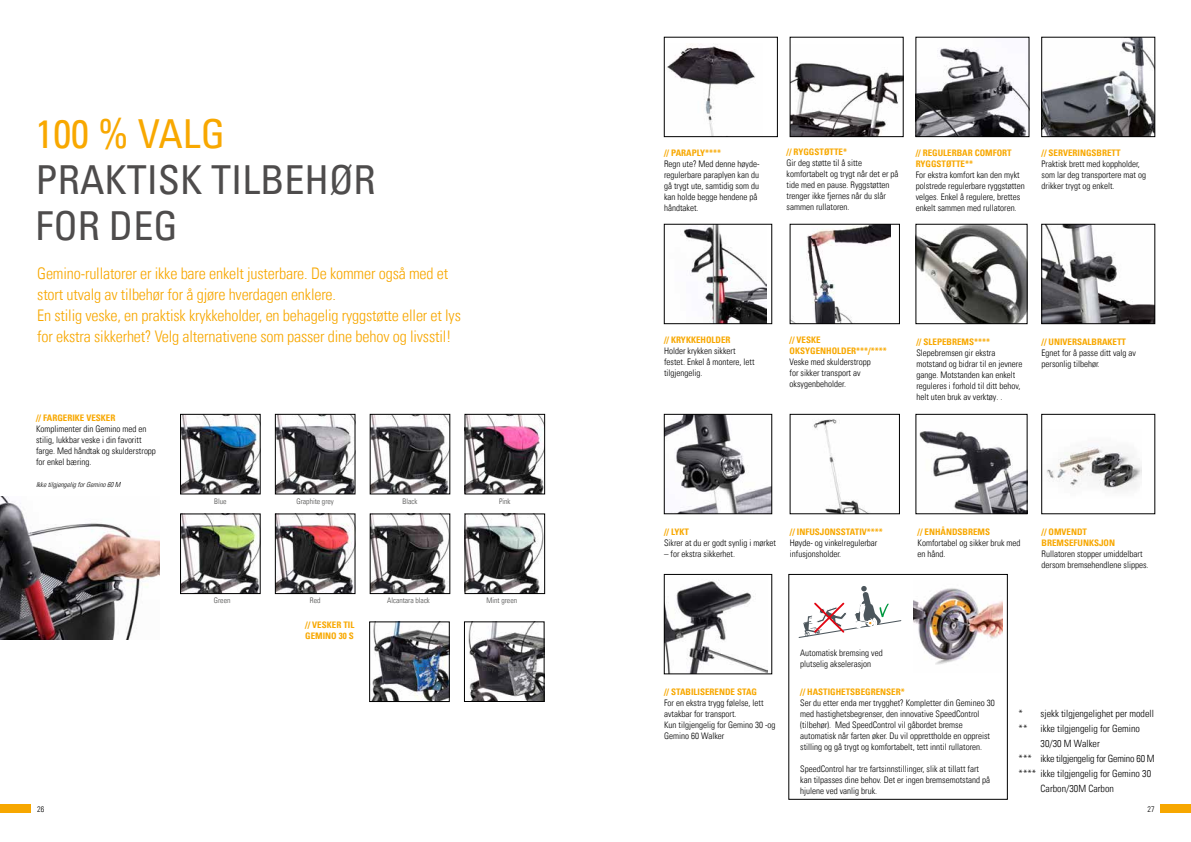
<style>
.page{position:relative;width:1191px;height:842px;background:#fff}
.page>*{position:absolute;margin:0;border:0;box-sizing:border-box;transform-origin:0 0}
.t1{font:condensed 40px/46px "Univers Com 57";color:#4e4c4c}
.t2{font:condensed 40px "Univers Com 57";color:#f8a800}
.t3{font:16px/21px "Univers Com 47 Light Cond";letter-spacing:-.01em;color:#f7a700}
.t4{font:10px/15px "Univers Com 47 Light Cond";color:#000}
.t5{font:10px "Univers Com 47 Light Cond";letter-spacing:-.02em;color:#000}
.t6{font:9px/11px "Univers Com 47 Light Cond";color:#000}
.t7{font:9px/11px "Univers Com 67 Bold Cond";color:#f8a800}
.t8{font:8px "Univers Com 47 Light Cond";color:#000}
.t9{font:7.6px "Univers Com 47 Light Cond";color:#4a4a49}
.t10{font:italic 7px "Univers Com 47 Light Cond";color:#000}
</style>
<div class="page">
<div style="left:0;top:805px;width:31px;height:8px;background:#f7a700"></div>
<div style="left:1159px;top:805px;width:32px;height:8px;background:#f7a700"></div>
<img style="left:182px;top:416px;width:76px;height:76px">
<div style="left:180px;top:414px;width:80px;height:80px;border:1px solid #000"></div>
<img style="left:371px;top:624px;width:76px;height:76px">
<div style="left:369px;top:622px;width:80px;height:80px;border:1px solid #000"></div>
<img style="left:468px;top:624px;width:74px;height:76px">
<div style="left:464px;top:622px;width:80px;height:80px;border:1px solid #000"></div>
<img style="left:277px;top:416px;width:76px;height:76px">
<div style="left:275px;top:414px;width:80px;height:80px;border:1px solid #000"></div>
<img style="left:372px;top:416px;width:76px;height:76px">
<div style="left:370px;top:414px;width:80px;height:80px;border:1px solid #000"></div>
<img style="left:467px;top:416px;width:76px;height:76px">
<div style="left:465px;top:414px;width:80px;height:80px;border:1px solid #000"></div>
<img style="left:182px;top:516px;width:76px;height:76px">
<div style="left:180px;top:514px;width:80px;height:80px;border:1px solid #000"></div>
<img style="left:277px;top:516px;width:76px;height:76px">
<div style="left:275px;top:514px;width:80px;height:80px;border:1px solid #000"></div>
<img style="left:372px;top:516px;width:76px;height:76px">
<div style="left:370px;top:514px;width:80px;height:80px;border:1px solid #000"></div>
<img style="left:467px;top:516px;width:76px;height:76px">
<div style="left:465px;top:514px;width:80px;height:80px;border:1px solid #000"></div>
<img style="left:0;top:497px;width:159px;height:142px">
<img style="left:667px;top:44px;width:88px;height:91px">
<div style="left:664px;top:37px;width:113px;height:100px;border:1px solid #000"></div>
<img style="left:792px;top:226px;width:99px;height:96px">
<div style="left:790px;top:224px;width:109px;height:100px;border:1px solid #000"></div>
<img style="left:792px;top:63px;width:109px;height:72px">
<div style="left:790px;top:37px;width:113px;height:100px;border:1px solid #000"></div>
<img style="left:917px;top:226px;width:108px;height:96px">
<div style="left:915px;top:224px;width:112px;height:100px;border:1px solid #000"></div>
<img style="left:919px;top:431px;width:106px;height:81px">
<div style="left:915px;top:414px;width:112px;height:100px;border:1px solid #000"></div>
<img style="left:1043px;top:226px;width:110px;height:96px">
<div style="left:1041px;top:224px;width:114px;height:100px;border:1px solid #000"></div>
<img style="left:1046px;top:447px;width:95px;height:43px">
<div style="left:1041px;top:414px;width:114px;height:100px;border:1px solid #000"></div>
<img style="left:1043px;top:39px;width:110px;height:96px">
<div style="left:1041px;top:37px;width:114px;height:100px;border:1px solid #000"></div>
<img style="left:666px;top:416px;width:104px;height:96px">
<div style="left:664px;top:414px;width:108px;height:100px;border:1px solid #000"></div>
<img style="left:666px;top:580px;width:101px;height:92px">
<div style="left:664px;top:574px;width:108px;height:100px;border:1px solid #000"></div>
<img style="left:684px;top:226px;width:83px;height:96px">
<div style="left:664px;top:224px;width:108px;height:100px;border:1px solid #000"></div>
<img style="left:917px;top:48px;width:110px;height:87px">
<div style="left:915px;top:37px;width:114px;height:100px;border:1px solid #000"></div>
<img style="left:813px;top:419px;width:55px;height:93px">
<div style="left:790px;top:414px;width:109px;height:100px;border:1px solid #000"></div>
<img style="left:913px;top:588px;width:89px;height:77px">
<svg style="left:798px;top:586px;width:104px;height:52px"></svg>
<h1 class="t2" style="left:36px;top:108px;width:191px">100 % VALG</h1>
<h1 class="t1" style="left:36px;top:156px;width:342px">PRAKTISK TILBEHØR<br>FOR DEG</h1>
<p class="t3" style="left:37px;top:263px;width:425px">Gemino-rullatorer er ikke bare enkelt justerbare. De kommer også med et stort utvalg av tilbehør for å gjøre hverdagen enklere.<br>En stilig veske, en praktisk krykkeholder, en behagelig ryggstøtte eller et lys for ekstra sikkerhet? Velg alternativene som passer dine behov og livsstil!</p>
<p class="t7" style="left:36px;top:412px;width:81px">// FARGERIKE VESKER</p>
<p class="t6" style="left:36px;top:423px;width:121px">Komplimenter din Gemino med en stilig, lukkbar veske i din favoritt farge. Med håndtak og skulderstropp for enkel bæring.</p>
<p class="t10" style="left:36px;top:480px;width:88px">IkketilgjengeligforGemino60M</p>
<p class="t9" style="left:214px;top:497px;width:14px">Blue</p>
<p class="t9" style="left:296px;top:497px;width:39px">Graphite grey</p>
<p class="t9" style="left:499px;top:497px;width:13px">Pink</p>
<p class="t9" style="left:402px;top:497px;width:16px">Black</p>
<p class="t9" style="left:214px;top:596px;width:18px">Green</p>
<p class="t9" style="left:387px;top:596px;width:44px">Alcantara black</p>
<p class="t9" style="left:486px;top:596px;width:32px">Mint green</p>
<p class="t9" style="left:310px;top:596px;width:12px">Red</p>
<p class="t7" style="left:305px;top:619px;width:51px">// VESKER TIL<br>GEMINO 30 S</p>
<p class="t9" style="left:482px;top:664px;width:46px">Grey, black print</p>
<p class="t7" style="left:664px;top:147px;width:58px">// PARAPLY****</p>
<p class="t6" style="left:664px;top:159px;width:97px">Regn ute? Med denne høyde&shy;regulerbare paraplyen kan du gå trygt ute, samtidig som du kan holde begge hendene på håndtaket.</p>
<p class="t7" style="left:786px;top:146px;width:62px">// RYGGSTØTTE*</p>
<p class="t6" style="left:786px;top:157px;width:113px">Gir deg støtte til å sitte komfortabelt og trygt når det er på tide med en pause. Ryggstøtten trenger ikke fjernes når du slår sammen rullatoren.</p>
<p class="t7" style="left:915px;top:147px;width:98px">// REGULERBAR COMFORT<br>RYGGSTØTTE**</p>
<p class="t6" style="left:915px;top:169px;width:110px">For ekstra komfort kan den mykt polstrede regulerbare ryggstøtten velges. Enkel å regulere, brettes enkelt sammen med rullatoren.</p>
<p class="t7" style="left:1041px;top:147px;width:81px">// SERVERINGSBRETT</p>
<p class="t6" style="left:1041px;top:158px;width:106px">Praktisk brett med koppholder, som lar deg transportere mat og drikker trygt og enkelt.</p>
<p class="t7" style="left:664px;top:334px;width:68px">// KRYKKEHOLDER</p>
<p class="t6" style="left:664px;top:345px;width:92px">Holder krykken sikkert festet. Enkel å montere, lett tilgjengelig.</p>
<p class="t7" style="left:789px;top:334px;width:98px">// VESKE<br>OKSYGENHOLDER***/****</p>
<p class="t6" style="left:789px;top:357px;width:83px">Veske med skulderstropp for sikker transport av oksygenbeholder.</p>
<p class="t7" style="left:916px;top:336px;width:75px">// SLEPEBREMS****</p>
<p class="t6" style="left:916px;top:347px;width:107px">Slepebremsen gir ekstra motstand og bidrar til en jevnere gange. Motstanden kan enkelt reguleres i forhold til ditt behov, helt uten bruk av verktøy. .</p>
<p class="t7" style="left:1041px;top:336px;width:86px">// UNIVERSALBRAKETT</p>
<p class="t6" style="left:1041px;top:347px;width:96px">Egnet for å passe ditt valg av personlig tilbehør.</p>
<p class="t7" style="left:664px;top:526px;width:26px">// LYKT</p>
<p class="t6" style="left:664px;top:537px;width:113px">Sikrer at du er godt synlig i mørket</p>
<p class="t6" style="left:664px;top:548px;width:72px">– for ekstra sikkerhet.</p>
<p class="t7" style="left:790px;top:526px;width:94px">// INFUSJONSSTATIV****</p>
<p class="t6" style="left:790px;top:537px;width:89px">Høyde- og vinkelregulerbar infusjonsholder.</p>
<p class="t7" style="left:917px;top:526px;width:74px">// ENHÅNDSBREMS</p>
<p class="t6" style="left:917px;top:537px;width:104px">Komfortabel og sikker bruk med en hånd.</p>
<p class="t7" style="left:1041px;top:526px;width:75px">// OMVENDT<br>BREMSEFUNKSJON</p>
<p class="t6" style="left:1041px;top:548px;width:108px">Rullatoren stopper umiddelbart dersom bremsehendlene slippes.</p>
<p class="t7" style="left:664px;top:686px;width:94px">// STABILISERENDE STAG</p>
<p class="t6" style="left:664px;top:697px;width:113px">For en ekstra trygg følelse, lett avtakbar for transport.<br>Kun tilgjengelig for Gemino 30 -og<br>Gemino 60 Walker</p>
<p class="t6" style="left:800px;top:647px;width:84px">Automatisk bremsing ved plutselig akselerasjon</p>
<p class="t7" style="left:800px;top:686px;width:106px">// HASTIGHETSBEGRENSER*</p>
<p class="t6" style="left:800px;top:697px;width:196px">Ser du etter enda mer trygghet? Kompletter din Gemineo 30 med hastighetsbegrenser, den innovative SpeedControl (tilbehør). Med SpeedControl vil gåbordet bremse automatisk når farten øker. Du vil opprettholde en oppreist stilling og gå trygt og komfortabelt, tett inntil rullatoren.</p>
<p class="t6" style="left:800px;top:763px;width:191px">SpeedControl har tre fartsinnstillinger, slik at tillatt fart kan tilpasses dine behov. Det er ingen bremsemotstand på hjulene ved vanlig bruk.</p>
<p class="t4" style="left:1018px;top:706px;width:137px">* sjekk tilgjengelighet per modell **</p>
<p class="t4" style="left:1040px;top:721px;width:101px">ikke tilgjengelig for Gemino</p>
<p class="t4" style="left:1040px;top:736px;width:61px">30/30 M Walker</p>
<p class="t5" style="left:1018px;top:753px;width:138px">*** ikke tilgjengelig for Gemino 60 M</p>
<p class="t4" style="left:1018px;top:766px;width:134px">**** ikke tilgjengelig for Gemino 30</p>
<p class="t4" style="left:1040px;top:781px;width:75px">Carbon/30M Carbon</p>
<p class="t8" style="left:37px;top:804px;width:9px">26</p>
<p class="t8" style="left:1147px;top:804px;width:9px">27</p>
</div>
